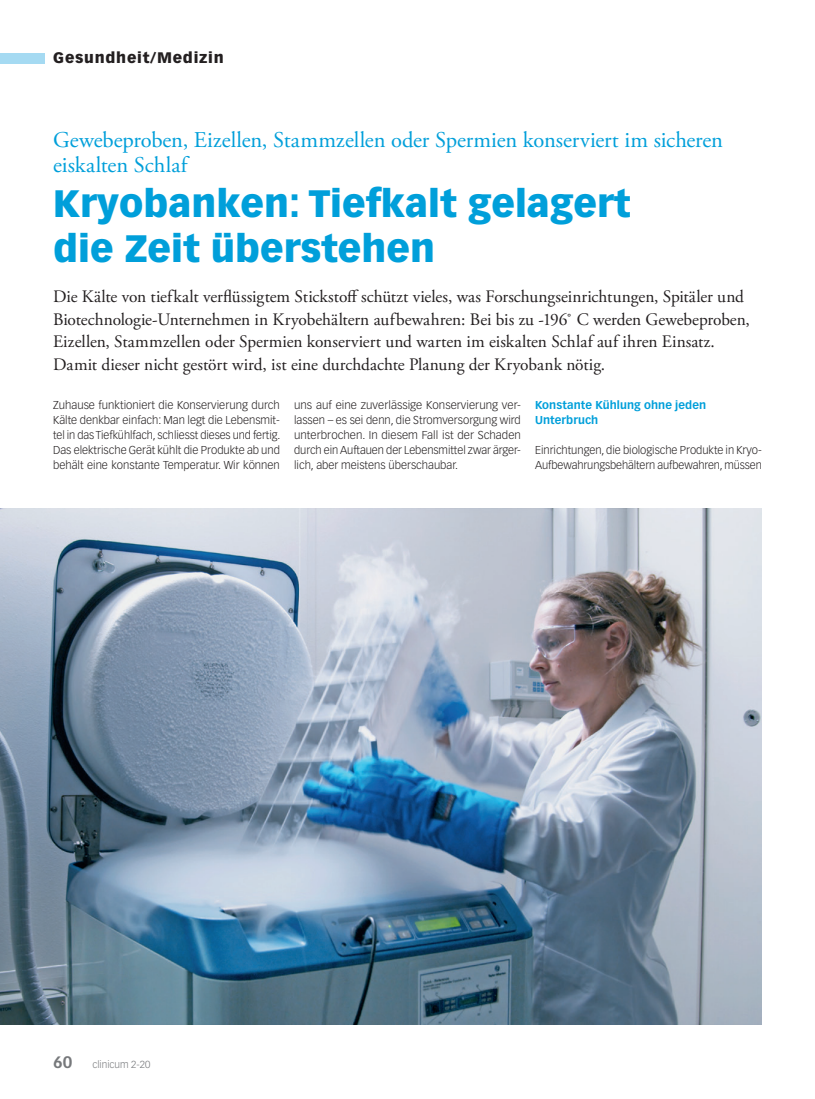
<style>
.page{position:relative;width:815px;height:1099px;background:#fff}
.page>*{position:absolute;margin:0;border:0;box-sizing:border-box;transform-origin:0 0}
.Titel_GM{font:900 37.5px/45px "Vectora LT Std";color:#009fda}
.Obertitel_GM{font:22.5px/25px "Adobe Garamond Pro";color:#009fda}
.Lead{font:17.5px/22.5px "Adobe Garamond Pro";color:#231f20}
.t1{font:900 15px "Vectora LT Std";letter-spacing:.05em;color:#231f20}
.Lauftext{font:300 11.25px/15px "Vectora LT Std";color:#231f20;text-align:justify}
.ZT_GM{font:700 11.25px/15px "Vectora LT Std";letter-spacing:.005em;color:#009fda}
.t2{font:300 10px "Vectora LT Std";color:#76787b}
.s1{font-weight:700;font-size:16.25px}
</style>
<div class="page">
<div style="left:0;top:53px;width:45px;height:10px;background:#a5daf2"></div>
<img style="left:0;top:508px;width:762px;height:516px">
<h3 class="t1" style="left:53px;top:49px;width:172px">Gesundheit/Medizin</h3>
<p class="Obertitel_GM" style="left:53px;top:128px;width:671px">Gewebeproben, Eizellen, Stammzellen oder Spermien konserviert im sicheren eiskalten Schlaf</p>
<p class="Titel_GM" style="left:53px;top:180px;width:579px">Kryobanken: Tiefkalt gelagert die Zeit überstehen</p>
<p class="Lead" style="left:53px;top:286px;width:698px">Die Kälte von tiefkalt verflüssigtem Stickstoff schützt vieles, was Forschungseinrichtungen, Spitäler und Biotechnologie-Unternehmen in Kryobehältern aufbewahren: Bei bis zu -196˚ C werden Gewebeproben, Eizellen, Stammzellen oder Spermien konserviert und warten im eiskalten Schlaf auf ihren Einsatz.<br>Damit dieser nicht gestört wird, ist eine durchdachte Planung der Kryobank nötig.</p>
<p class="Lauftext" style="left:53px;top:398px;width:229px">Zuhause funktioniert die Konservierung durch Kälte denkbar einfach: Man legt die Lebensmit&shy;tel in das Tiefkühlfach, schliesst dieses und fertig.<br>Das elektrische Gerät kühlt die Produkte ab und behält eine konstante Temperatur. Wir können</p>
<p class="Lauftext" style="left:294px;top:398px;width:228px">uns auf eine zuverlässige Konservierung ver&shy;lassen – es sei denn, die Stromversorgung wird unterbrochen. In diesem Fall ist der Schaden durch ein Auftauen der Lebensmittel zwar ärger&shy;lich, aber meistens überschaubar.</p>
<p class="ZT_GM" style="left:535px;top:398px;width:173px">Konstante Kühlung ohne jeden<br>Unterbruch</p>
<p class="Lauftext" style="left:535px;top:443px;width:228px">Einrichtungen, die biologische Produkte in Kryo-<br>Aufbewahrungsbehältern aufbewahren, müssen</p>
<p class="t2" style="left:53px;top:1058px;width:99px"><span class="s1">60</span> clinicum 2-20</p>
</div>
